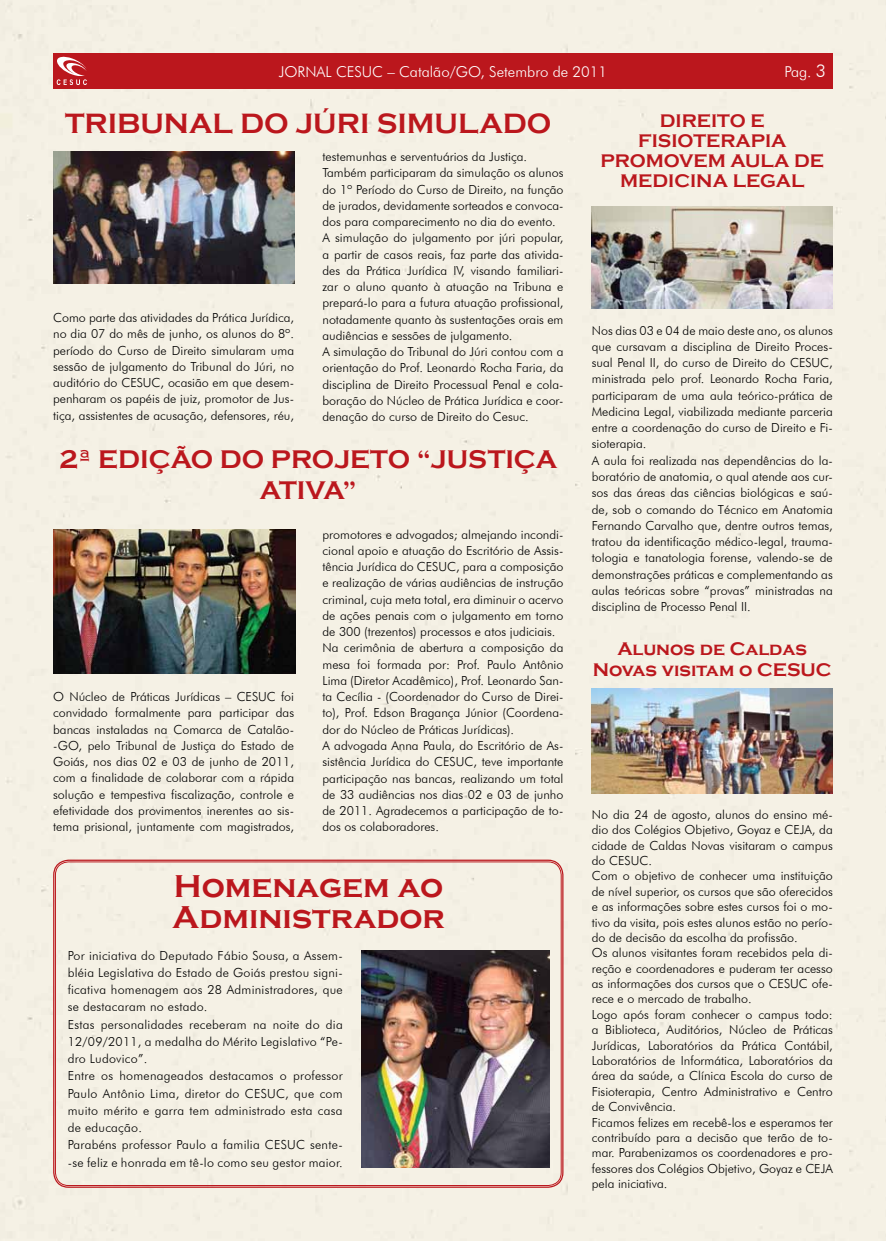
<style>
.page{position:relative;width:886px;height:1241px;background:#fff}
.page>*{position:absolute;margin:0;border:0;box-sizing:border-box;transform-origin:0 0}
.t1{font:700 32.5px/31.2px "Copperplate Gothic";color:#bb171d}
.t2{font:700 28.75px "Copperplate Gothic";color:#bb171d}
.t3{font:700 26.25px/31.5px "Copperplate Gothic";color:#bb171d;text-align:center}
.t4{font:700 18.75px/20px "Copperplate Gothic";color:#bb171d;text-align:center}
.t5{font:300 15px "Futura BT";color:#fff}
.t6{font:300 12.5px/16.2px "Futura BT";color:#000}
.t7{font:300 12.5px/17.2px "Futura BT";letter-spacing:.02em;color:#000}
.s1{font-size:17.5px}
</style>
<div class="page">
<div style="left:0;top:0;width:886px;height:1240px;background:#f5f1e5"></div>
<div style="left:53px;top:53px;width:780px;height:36px;background:#bb171d"></div>
<svg style="left:57px;top:56px;width:30px;height:29px"></svg>
<img style="left:592px;top:206px;width:241px;height:103px">
<img style="left:53px;top:151px;width:241px;height:132px">
<img style="left:592px;top:688px;width:241px;height:105px">
<img style="left:53px;top:529px;width:242px;height:144px">
<img style="left:361px;top:949px;width:189px;height:218px">
<p class="t5" style="left:279px;top:62px;width:330px">JORNAL CESUC – Catalão/GO, Setembro de 2011</p>
<p class="t5" style="left:784px;top:62px;width:43px">Pag. <span class="s1">3</span></p>
<h3 class="t4" style="left:600px;top:111px;width:225px">DIREITO E<br>FISIOTERAPIA<br>PROMOVEM AULA DE<br>MEDICINA LEGAL</h3>
<h2 class="t2" style="left:65px;top:107px;width:488px">TRIBUNAL DO JÚRI SIMULADO</h2>
<p class="t6" style="left:322px;top:148px;width:242px">testemunhas e serventuários da Justiça.<br>Também participaram da simulação os alunos do 1º Período do Curso de Direito, na função de jurados, devidamente sorteados e convoca&shy;dos para comparecimento no dia do evento.<br>A simulação do julgamento por júri popular, a partir de casos reais, faz parte das ativida&shy;des da Prática Jurídica IV, visando familiari&shy;zar o aluno quanto à atuação na Tribuna e prepará-lo para a futura atuação profissional, notadamente quanto às sustentações orais em audiências e sessões de julgamento.<br>A simulação do Tribunal do Júri contou com a orientação do Prof. Leonardo Rocha Faria, da disciplina de Direito Processual Penal e cola&shy;boração do Núcleo de Prática Jurídica e coor&shy;denação do curso de Direito do Cesuc.</p>
<p class="t6" style="left:53px;top:309px;width:242px;text-align:justify">Como parte das atividades da Prática Jurídica, no dia 07 do mês de junho, os alunos do 8º. período do Curso de Direito simularam uma sessão de julgamento do Tribunal do Júri, no auditório do CESUC, ocasião em que desem&shy;penharam os papéis de juiz, promotor de Jus&shy;tiça, assistentes de acusação, defensores, réu,</p>
<p class="t6" style="left:592px;top:322px;width:242px">Nos dias 03 e 04 de maio deste ano, os alunos que cursavam a disciplina de Direito Proces&shy;sual Penal II, do curso de Direito do CESUC, ministrada pelo prof. Leonardo Rocha Faria, participaram de uma aula teórico-prática de Medicina Legal, viabilizada mediante parceria entre a coordenação do curso de Direito e Fi&shy;sioterapia.<br>A aula foi realizada nas dependências do la&shy;boratório de anatomia, o qual atende aos cur&shy;sos das áreas das ciências biológicas e saú&shy;de, sob o comando do Técnico em Anatomia Fernando Carvalho que, dentre outros temas, tratou da identificação médico-legal, trauma&shy;tologia e tanatologia forense, valendo-se de demonstrações práticas e complementando as aulas teóricas sobre “provas” ministradas na disciplina de Processo Penal II.</p>
<h3 class="t3" style="left:60px;top:443px;width:499px">2ª EDIÇÃO DO PROJETO “JUSTIÇA<br>ATIVA”</h3>
<p class="t6" style="left:322px;top:526px;width:242px">promotores e advogados; almejando incondi&shy;cional apoio e atuação do Escritório de Assis&shy;tência Jurídica do CESUC, para a composição e realização de várias audiências de instrução criminal, cuja meta total, era diminuir o acervo de ações penais com o julgamento em torno de 300 (trezentos) processos e atos judiciais.<br>Na cerimônia de abertura a composição da mesa foi formada por: Prof. Paulo Antônio Lima (Diretor Acadêmico), Prof. Leonardo San&shy;ta Cecília - (Coordenador do Curso de Direi&shy;to), Prof. Edson Bragança Júnior (Coordena&shy;dor do Núcleo de Práticas Jurídicas).<br>A advogada Anna Paula, do Escritório de As&shy;sistência Jurídica do CESUC, teve importante participação nas bancas, realizando um total de 33 audiências nos dias 02 e 03 de junho de 2011. Agradecemos a participação de to&shy;dos os colaboradores.</p>
<h3 class="t4" style="left:593px;top:638px;width:240px;line-height:21.2px">Alunos de Caldas<br>Novas visitam o CESUC</h3>
<p class="t6" style="left:53px;top:688px;width:242px;text-align:justify">O Núcleo de Práticas Jurídicas – CESUC foi convidado formalmente para participar das bancas instaladas na Comarca de Catalão--GO, pelo Tribunal de Justiça do Estado de Goiás, nos dias 02 e 03 de junho de 2011, com a finalidade de colaborar com a rápida solução e tempestiva fiscalização, controle e efetividade dos provimentos inerentes ao sis&shy;tema prisional, juntamente com magistrados,</p>
<p class="t6" style="left:592px;top:806px;width:242px;line-height:15.4px">No dia 24 de agosto, alunos do ensino mé&shy;dio dos Colégios Objetivo, Goyaz e CEJA, da cidade de Caldas Novas visitaram o campus do CESUC.<br>Com o objetivo de conhecer uma instituição de nível superior, os cursos que são oferecidos e as informações sobre estes cursos foi o mo&shy;tivo da visita, pois estes alunos estão no perío&shy;do de decisão da escolha da profissão.<br>Os alunos visitantes foram recebidos pela di&shy;reção e coordenadores e puderam ter acesso as informações dos cursos que o CESUC ofe&shy;rece e o mercado de trabalho.<br>Logo após foram conhecer o campus todo: a Biblioteca, Auditórios, Núcleo de Práticas Jurídicas, Laboratórios da Prática Contábil, Laboratórios de Informática, Laboratórios da área da saúde, a Clínica Escola do curso de Fisioterapia, Centro Administrativo e Centro de Convivência.<br>Ficamos felizes em recebê-los e esperamos ter contribuído para a decisão que terão de to&shy;mar. Parabenizamos os coordenadores e pro&shy;fessores dos Colégios Objetivo, Goyaz e CEJA pela iniciativa.</p>
<h1 class="t1" style="left:172px;top:870px;width:274px">Homenagem ao<br>Administrador</h1>
<p class="t7" style="left:68px;top:946px;width:277px">Por iniciativa do Deputado Fábio Sousa, a Assem&shy;bléia Legislativa do Estado de Goiás prestou signi&shy;ficativa homenagem aos 28 Administradores, que se destacaram no estado.<br>Estas personalidades receberam na noite do dia 12/09/2011, a medalha do Mérito Legislativo “Pe&shy;dro Ludovico”.<br>Entre os homenageados destacamos o professor Paulo Antônio Lima, diretor do CESUC, que com muito mérito e garra tem administrado esta casa de educação.<br>Parabéns professor Paulo a familia CESUC sente--se feliz e honrada em tê-lo como seu gestor maior.</p>
</div>
